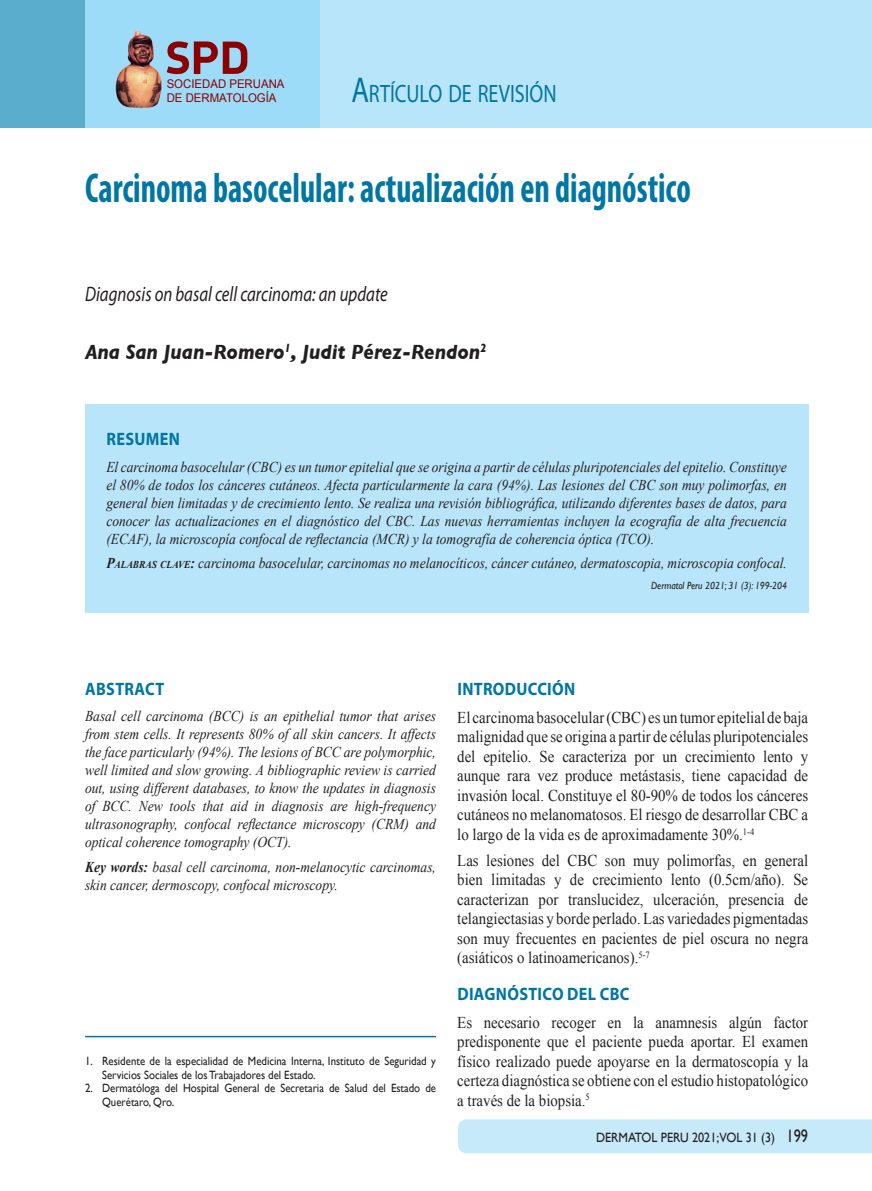
<style>
.page{position:relative;width:872px;height:1191px;background:#fff}
.page>*{position:absolute;margin:0;border:0;box-sizing:border-box;transform-origin:0 0}
.t1{font:700 condensed 42px "Myriad Pro";color:#0076a3;scale:.8 1}
.t2{font:25.2px "Myriad Pro";color:#0076a3;scale:.8 1}
.t3{font:italic 21px "Myriad Pro";color:#231f20;scale:.8 1}
.t4{font:italic 700 21px "Gill Sans";color:#231f20;scale:.9 1}
.t5{font:700 18px "Myriad Pro";letter-spacing:.02em;color:#0076a3;scale:.9 1}
.t6{font:16.5px/19.5px "Times New Roman";color:#231f20;text-align:justify;scale:.9 1}
.t7{font:italic 15px/18px "Times New Roman";color:#231f20;text-align:justify;scale:.9 1}
.t8{font:13.5px "Gill Sans";color:#231f20;scale:.9 1}
.t9{font:12px/13.5px "Gill Sans";color:#231f20;scale:.9 1}
.t10{font:12px/14.4px "Arial";color:#8b0202;scale:.95 1}
.t11{font:italic 10.5px "Gill Sans";color:#231f20;scale:.9 1}
.s1{font-size:36px}
.s2{font-weight:700}
.s3{font-weight:700;font-size:10.5px}
.s4{font-size:18px}
</style>
<div class="page">
<div style="left:0;top:0;width:85px;height:128px;background:#5aadcd"></div>
<div style="left:85px;top:0;width:236px;height:128px;background:#9cdcf8"></div>
<div style="left:321px;top:0;width:551px;height:128px;background:#b9e5fa"></div>
<div style="left:458px;top:1119px;width:414px;height:34px;background:#c6eafa"></div>
<svg style="left:167px;top:41px;width:80px;height:33px"></svg>
<img style="left:115px;top:30px;width:47px;height:79px">
<div style="left:85px;top:404px;width:723px;height:208px;background:#b9e5fa"></div>
<hr style="left:85px;top:1035px;width:351px;height:2px;background:#0076a3">
<p class="t10" style="left:167px;top:77px;width:126px">SOCIEDAD PERUANA<br>DE DERMATOLOGÍA</p>
<h2 class="t2" style="left:351px;top:78px;width:258px"><span class="s1">A</span>RTÍCULO DE REVISIÓN</h2>
<h1 class="t1" style="left:85px;top:161px;width:759px">Carcinoma basocelular: actualización en diagnóstico</h1>
<h3 class="t3" style="left:85px;top:281px;width:380px">Diagnosis on basal cell carcinoma: an update</h3>
<h3 class="t4" style="left:85px;top:340px;width:448px">Ana San Juan-Romero<sup>1</sup>, Judit Pérez-Rendon<sup>2</sup></h3>
<p class="t5" style="left:106px;top:428px;width:83px">RESUMEN</p>
<p class="t7" style="left:106px;top:457px;width:757px">El carcinoma basocelular (CBC) es un tumor epitelial que se origina a partir de células pluripotenciales del epitelio. Constituye el 80% de todos los cánceres cutáneos. Afecta particularmente la cara (94%). Las lesiones del CBC son muy polimorfas, en general bien limitadas y de crecimiento lento. Se realiza una revisión bibliográfica, utilizando diferentes bases de datos, para conocer las actualizaciones en el diagnóstico del CBC. Las nuevas herramientas incluyen la ecografía de alta frecuencia (ECAF), la microscopía confocal de reflectancia (MCR) y la tomografía de coherencia óptica (TCO).</p>
<p class="t7" style="left:106px;top:554px;width:757px"><span class="s2">P</span><span class="s3">ALABRAS CLAVE</span><span class="s2">:</span> carcinoma basocelular, carcinomas no melanocíticos, cáncer cutáneo, dermatoscopia, microscopia confocal.</p>
<p class="t11" style="left:651px;top:579px;width:152px">Dermatol Peru 2021; 31 (3): 199-204</p>
<p class="t5" style="left:85px;top:677px;width:89px">ABSTRACT</p>
<p class="t7" style="left:85px;top:707px;width:391px">Basal cell carcinoma (BCC) is an epithelial tumor that arises from stem cells. It represents 80% of all skin cancers. It affects the face particularly (94%). The lesions of BCC are polymorphic, well limited and slow growing. A bibliographic review is carried out, using different databases, to know the updates in diagnosis of BCC. New tools that aid in diagnosis are high-frequency ultrasonography, confocal reflectance microscopy (CRM) and optical coherence tomography (OCT).</p>
<p class="t7" style="left:85px;top:857px;width:391px"><span class="s2">Key words:</span> basal cell carcinoma, non-melanocytic carcinomas, skin cancer, dermoscopy, confocal microscopy.</p>
<p class="t9" style="left:102px;top:1054px;width:372px;text-indent:-17px">1. Residente de la especialidad de Medicina Interna, Instituto de Seguridad y<br>Servicios Sociales de los Trabajadores del Estado.</p>
<p class="t9" style="left:102px;top:1081px;width:372px;text-indent:-17px">2. Dermatóloga del Hospital General de Secretaria de Salud del Estado de<br>Querétaro, Qro.</p>
<p class="t5" style="left:457px;top:677px;width:133px">INTRODUCCIÓN</p>
<p class="t6" style="left:457px;top:707px;width:391px">El carcinoma basocelular (CBC) es un tumor epitelial de baja malignidad que se origina a partir de células pluripotenciales del epitelio. Se caracteriza por un crecimiento lento y aunque rara vez produce metástasis, tiene capacidad de invasión local. Constituye el 80-90% de todos los cánceres cutáneos no melanomatosos. El riesgo de desarrollar CBC a lo largo de la vida es de aproximadamente 30%.<sup>1-4</sup></p>
<p class="t6" style="left:457px;top:850px;width:391px">Las lesiones del CBC son muy polimorfas, en general bien limitadas y de crecimiento lento (0.5cm/año). Se caracterizan por translucidez, ulceración, presencia de telangiectasias y borde perlado. Las variedades pigmentadas son muy frecuentes en pacientes de piel oscura no negra (asiáticos o latinoamericanos).<sup>5-7</sup></p>
<p class="t5" style="left:457px;top:982px;width:193px">DIAGNÓSTICO DEL CBC</p>
<p class="t6" style="left:457px;top:1012px;width:391px">Es necesario recoger en la anamnesis algún factor predisponente que el paciente pueda aportar. El examen físico realizado puede apoyarse en la dermatoscopía y la certeza diagnóstica se obtiene con el estudio histopatológico a través de la biopsia.<sup>5</sup></p>
<p class="t8" style="left:596px;top:1129px;width:237px">DERMATOL PERU 2021;VOL 31 (3) <span class="s4">199</span></p>
</div>
